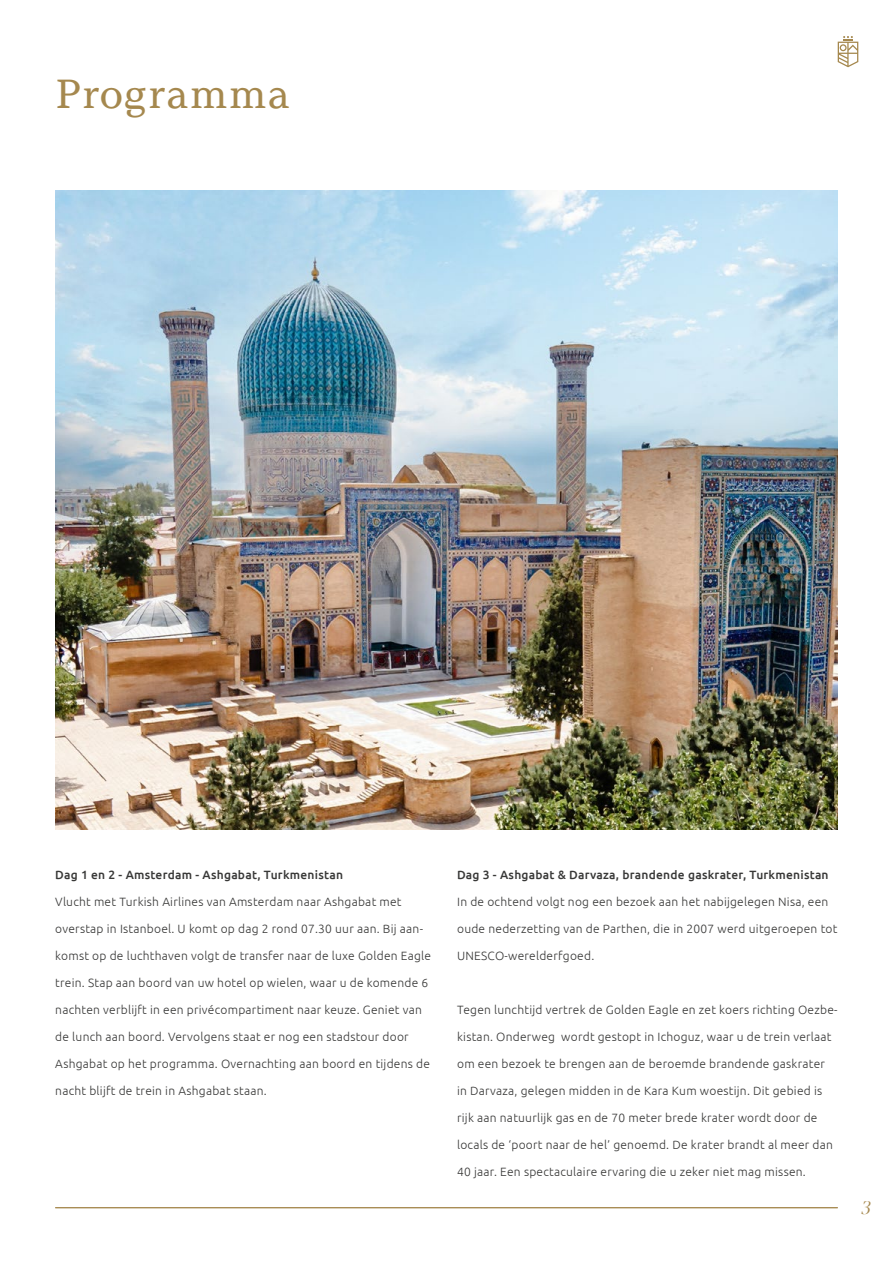
<style>
.page{position:relative;width:893px;height:1263px;background:#fff}
.page>*{position:absolute;margin:0;border:0;box-sizing:border-box;transform-origin:0 0}
.t1{font:40.5px "Argesta Text";color:#a5884e}
.t2{font:italic 18px "Argesta Hairline";color:#a5884e}
.t3{font:300 12px "Ubuntu";letter-spacing:.02em;color:#383837}
.t4{font:500 12px "Ubuntu";letter-spacing:.02em;color:#383837}
</style>
<div class="page">
<hr style="left:55px;top:1207px;width:783px;height:1px;background:#a5884e">
<img style="left:55px;top:191px;width:783px;height:638px">
<svg style="left:838px;top:36px;width:20px;height:31px"></svg>
<h1 class="t1" style="left:55px;top:69px;width:237px">Programma</h1>
<p class="t4" style="left:55px;top:867px;width:289px">Dag 1 en 2 - Amsterdam - Ashgabat, Turkmenistan</p>
<p class="t3" style="left:55px;top:894px;width:348px">Vlucht met Turkish Airlines van Amsterdam naar Ashgabat met</p>
<p class="t3" style="left:55px;top:921px;width:369px">overstap in Istanboel. U komt op dag 2 rond 07.30 uur aan. Bij aan-</p>
<p class="t3" style="left:55px;top:948px;width:377px">komst op de luchthaven volgt de transfer naar de luxe Golden Eagle</p>
<p class="t3" style="left:55px;top:975px;width:374px">trein. Stap aan boord van uw hotel op wielen, waar u de komende 6</p>
<p class="t3" style="left:55px;top:1002px;width:368px">nachten verblijft in een privécompartiment naar keuze. Geniet van</p>
<p class="t3" style="left:55px;top:1029px;width:355px">de lunch aan boord. Vervolgens staat er nog een stadstour door</p>
<p class="t3" style="left:55px;top:1056px;width:376px">Ashgabat op het programma. Overnachting aan boord en tijdens de</p>
<p class="t3" style="left:55px;top:1083px;width:213px">nacht blijft de trein in Ashgabat staan.</p>
<p class="t4" style="left:457px;top:867px;width:373px">Dag 3 - Ashgabat &amp; Darvaza, brandende gaskrater, Turkmenistan</p>
<p class="t3" style="left:457px;top:894px;width:373px">In de ochtend volgt nog een bezoek aan het nabijgelegen Nisa, een</p>
<p class="t3" style="left:457px;top:921px;width:382px">oude nederzetting van de Parthen, die in 2007 werd uitgeroepen tot</p>
<p class="t3" style="left:457px;top:948px;width:139px">UNESCO-werelderfgoed.</p>
<p class="t3" style="left:457px;top:1002px;width:382px">Tegen lunchtijd vertrek de Golden Eagle en zet koers richting Oezbe-</p>
<p class="t3" style="left:457px;top:1029px;width:376px">kistan. Onderweg wordt gestopt in Ichoguz, waar u de trein verlaat</p>
<p class="t3" style="left:457px;top:1056px;width:369px">om een bezoek te brengen aan de beroemde brandende gaskrater</p>
<p class="t3" style="left:457px;top:1083px;width:367px">in Darvaza, gelegen midden in de Kara Kum woestijn. Dit gebied is</p>
<p class="t3" style="left:457px;top:1110px;width:362px">rijk aan natuurlijk gas en de 70 meter brede krater wordt door de</p>
<p class="t3" style="left:457px;top:1137px;width:377px">locals de ‘poort naar de hel’ genoemd. De krater brandt al meer dan</p>
<p class="t3" style="left:457px;top:1164px;width:350px">40 jaar. Een spectaculaire ervaring die u zeker niet mag missen.</p>
<h2 class="t2" style="left:860px;top:1197px;width:12px">3</h2>
</div>
